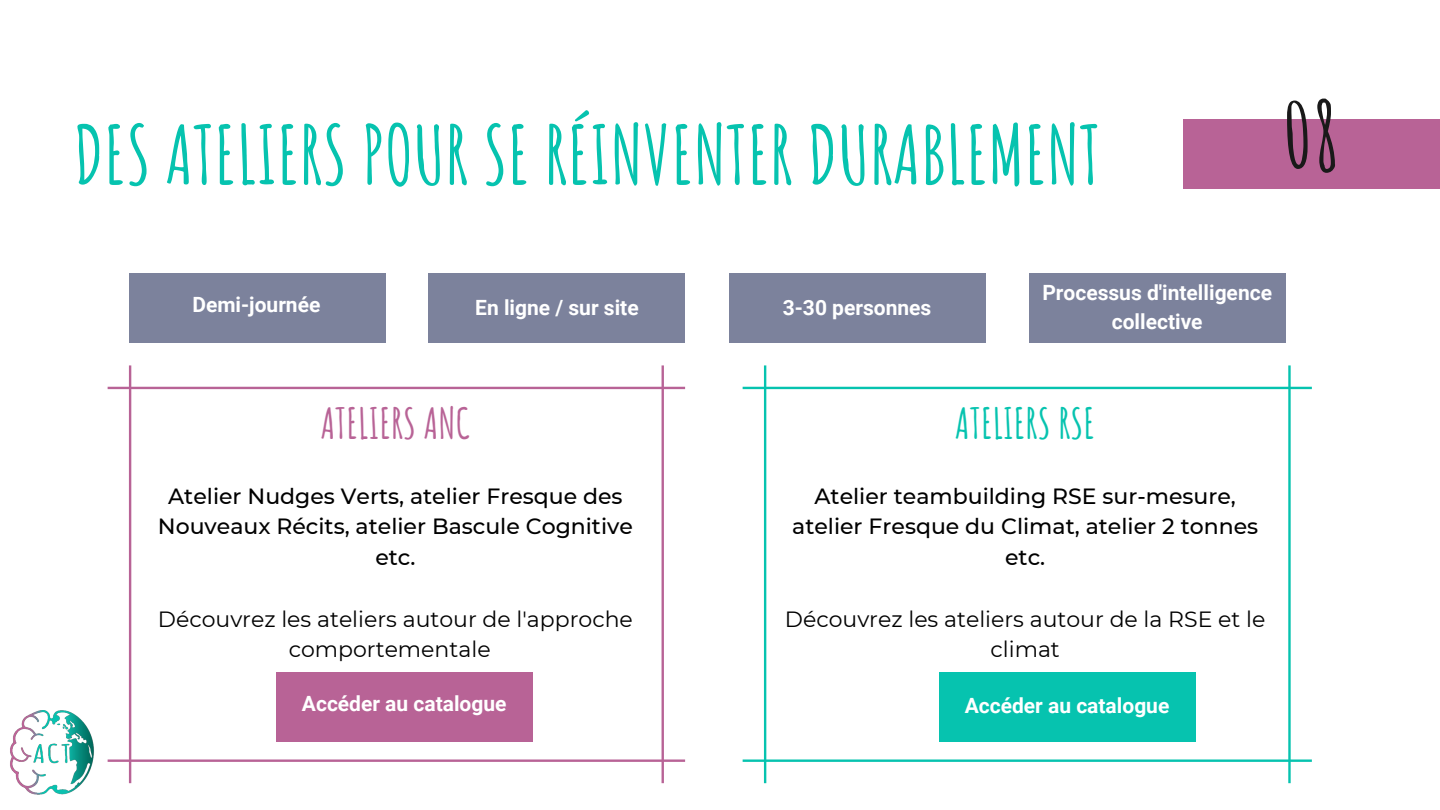
<style>
.page{position:relative;width:1440px;height:810px;background:#fff}
.page>*{position:absolute;margin:0;border:0;box-sizing:border-box;transform-origin:0 0}
.t1{font:700 90px "Amatic SC";color:#191919}
.t2{font:700 80px "Amatic SC";color:#06c3af}
.t3{font:700 42px "Amatic SC";color:#b86396}
.t4{font:700 42px "Amatic SC";color:#06c3af}
.t5{font:500 22px/30.8px "Montserrat";color:#000;text-align:center}
.t6{font:22px/30.8px "Montserrat";color:#000;text-align:center}
.t7{font:700 21px/29.2px "Roboto";color:#fff;text-align:center}
</style>
<div class="page">
<div style="left:1183px;top:119px;width:257px;height:70px;background:#b86396"></div>
<svg style="left:108px;top:365px;width:577px;height:418px"></svg>
<div style="left:129px;top:273px;width:256px;height:70px;background:#7c829c"></div>
<div style="left:429px;top:273px;width:256px;height:70px;background:#7c829c"></div>
<div style="left:729px;top:273px;width:256px;height:70px;background:#7c829c"></div>
<div style="left:1029px;top:273px;width:256px;height:70px;background:#7c829c"></div>
<div style="left:276px;top:672px;width:257px;height:69px;background:#b86396"></div>
<svg style="left:743px;top:365px;width:569px;height:418px"></svg>
<div style="left:939px;top:672px;width:256px;height:69px;background:#06c3af"></div>
<img style="left:10px;top:710px;width:84px;height:85px">
<h2 class="t2" style="left:74px;top:103px;width:1029px">DES ATELIERS POUR SE RÉINVENTER DURABLEMENT</h2>
<h1 class="t1" style="left:1283px;top:78px;width:59px">08</h1>
<p class="t7" style="left:192px;top:290px;width:129px">Demi-journée</p>
<p class="t7" style="left:475px;top:293px;width:165px">En ligne / sur site</p>
<p class="t7" style="left:783px;top:293px;width:150px">3-30 personnes</p>
<p class="t7" style="left:1042px;top:278px;width:231px">Processus d'intelligence collective</p>
<h3 class="t3" style="left:321px;top:396px;width:151px">ATELIERS ANC</h3>
<h3 class="t4" style="left:955px;top:396px;width:141px">ATELIERS RSE</h3>
<p class="t5" style="left:158px;top:480px;width:477px">Atelier Nudges Verts, atelier Fresque des<br>Nouveaux Récits, atelier Bascule Cognitive etc.</p>
<p class="t6" style="left:158px;top:603px;width:477px">Découvrez les ateliers autour de l'approche comportementale</p>
<p class="t7" style="left:302px;top:689px;width:206px">Accéder au catalogue</p>
<p class="t5" style="left:792px;top:480px;width:467px">Atelier teambuilding RSE sur-mesure, atelier Fresque du Climat, atelier 2 tonnes etc.</p>
<p class="t6" style="left:785px;top:603px;width:482px">Découvrez les ateliers autour de la RSE et le climat</p>
<p class="t7" style="left:965px;top:692px;width:206px">Accéder au catalogue</p>
</div>
